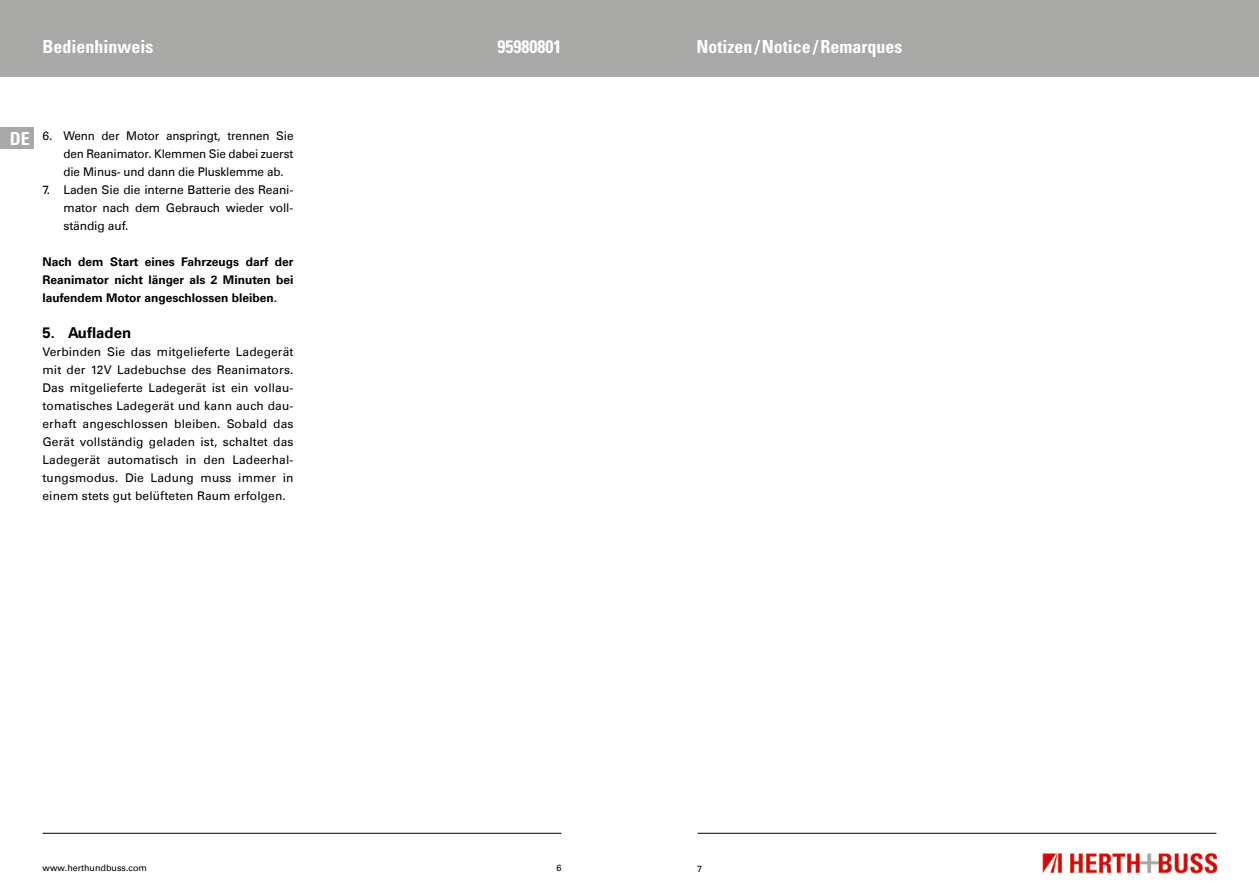
<style>
.page{position:relative;width:1259px;height:893px;background:#fff}
.page>*{position:absolute;margin:0;border:0;box-sizing:border-box;transform-origin:0 0}
.t1{font:700 condensed 18px "Univers";color:#fff}
.t2{font:700 15px "Univers Com 65";color:#000}
.t3{font:12px/18px "Univers Com 55 Roman";letter-spacing:-.01em;color:#000;text-align:justify}
.t4{font:700 12px/18px "Univers Com 65";color:#000;text-align:justify}
.t5{font:9px "Univers Com 55 Roman";color:#000}
.s1{font-family:"Univers";font-weight:700;font-stretch:condensed;font-size:18px;color:#fff}
</style>
<div class="page">
<img style="left:1042px;top:852px;width:176px;height:22px">
<hr style="left:697px;top:833px;width:519px;height:1px;background:#000">
<div style="left:629px;top:0;width:630px;height:77px;background:#a8a8a7"></div>
<div style="left:0;top:0;width:629px;height:77px;background:#a8a8a7"></div>
<hr style="left:43px;top:833px;width:518px;height:1px;background:#000">
<div style="left:0;top:128px;width:34px;height:21px;background:#a8a8a7"></div>
<h1 class="t1" style="left:43px;top:35px;width:113px">Bedienhinweis</h1>
<h1 class="t1" style="left:497px;top:35px;width:65px">95980801</h1>
<h1 class="t1" style="left:696px;top:35px;width:208px">Notizen /Notice/Remarques</h1>
<p class="t3" style="left:64px;top:127px;width:231px;text-indent:-54px"><span class="s1">DE</span> 6. Wenn der Motor anspringt, trennen Sie den Reanimator. Klemmen Sie dabei zuerst die Minus- und dann die Plusklemme ab.</p>
<p class="t3" style="left:64px;top:181px;width:231px;text-indent:-21px">7. Laden Sie die interne Batterie des Reani&shy;mator nach dem Gebrauch wieder voll&shy;ständig auf.</p>
<p class="t4" style="left:43px;top:253px;width:252px">Nach dem Start eines Fahrzeugs darf der Reanimator nicht länger als 2 Minuten bei laufendem Motor angeschlossen bleiben.</p>
<p class="t2" style="left:43px;top:324px;width:90px">5. Aufladen</p>
<p class="t3" style="left:43px;top:343px;width:252px">Verbinden Sie das mitgelieferte Ladegerät mit der 12V Ladebuchse des Reanimators.<br>Das mitgelieferte Ladegerät ist ein vollau&shy;tomatisches Ladegerät und kann auch dau&shy;erhaft angeschlossen bleiben. Sobald das Gerät vollständig geladen ist, schaltet das Ladegerät automatisch in den Ladeerhal&shy;tungsmodus. Die Ladung muss immer in einem stets gut belüfteten Raum erfolgen.</p>
<p class="t5" style="left:43px;top:862px;width:106px">www.herthundbuss.com</p>
<p class="t5" style="left:556px;top:862px;width:7px">6</p>
<p class="t5" style="left:697px;top:863px;width:7px">7</p>
</div>
